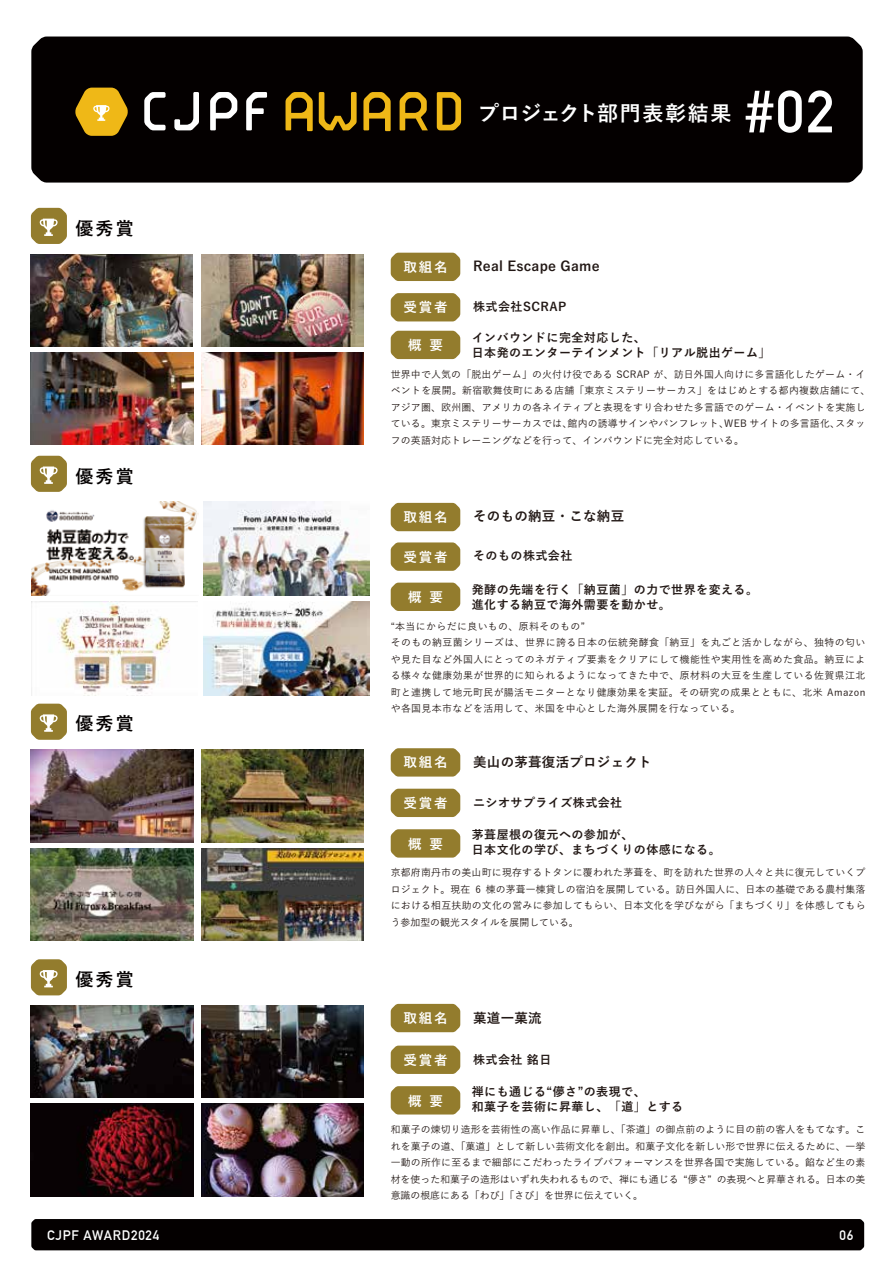
<style>
.page{position:relative;width:893px;height:1263px;background:#fff}
.page>*{position:absolute;margin:0;border:0;box-sizing:border-box;transform-origin:0 0}
.t1{font:700 58.5px "DIN Alternate";color:#fff}
.t2{font:700 21px "Yu Go";letter-spacing:.02em;color:#fff}
.t3{font:700 18px "Yu Go";letter-spacing:.12em;color:#040000}
.t4{font:700 13.5px "Yu Go";letter-spacing:.02em;color:#221815}
.t5{font:700 13.5px "Yu Go";letter-spacing:.14em;color:#fff}
.t6{font:700 13.5px "DIN Alternate";letter-spacing:.06em;color:#fff}
.t7{font:700 12px/15px "Yu Go";letter-spacing:.04em;color:#221815}
.t8{font:500 9.9px/16.5px "Yu Go";letter-spacing:.035em;color:#221815}
</style>
<div class="page">
<div style="left:31px;top:37px;width:832px;height:146px;background:#040000"></div>
<svg style="left:144px;top:92px;width:22px;height:38px"></svg>
<svg style="left:174px;top:92px;width:25px;height:38px"></svg>
<svg style="left:210px;top:92px;width:27px;height:38px"></svg>
<svg style="left:246px;top:92px;width:21px;height:38px"></svg>
<svg style="left:75px;top:88px;width:53px;height:48px;background:#be941d"></svg>
<svg style="left:319px;top:92px;width:38px;height:38px"></svg>
<svg style="left:400px;top:92px;width:28px;height:38px"></svg>
<svg style="left:437px;top:92px;width:24px;height:38px"></svg>
<svg style="left:286px;top:92px;width:27px;height:39px"></svg>
<svg style="left:363px;top:92px;width:28px;height:39px"></svg>
<div style="left:31px;top:1219px;width:833px;height:31px;background:#040000"></div>
<svg style="left:31px;top:208px;width:36px;height:36px"></svg>
<svg style="left:31px;top:456px;width:36px;height:36px"></svg>
<svg style="left:31px;top:704px;width:36px;height:36px"></svg>
<div style="left:391px;top:253px;width:69px;height:28px;background:#937c2d"></div>
<div style="left:391px;top:293px;width:69px;height:28px;background:#937c2d"></div>
<div style="left:391px;top:331px;width:69px;height:28px;background:#937c2d"></div>
<div style="left:391px;top:503px;width:69px;height:28px;background:#937c2d"></div>
<svg style="left:391px;top:542px;width:69px;height:29px;background:#988338"></svg>
<div style="left:391px;top:583px;width:69px;height:28px;background:#937c2d"></div>
<div style="left:391px;top:748px;width:69px;height:28px;background:#937c2d"></div>
<div style="left:391px;top:789px;width:69px;height:28px;background:#937c2d"></div>
<svg style="left:391px;top:829px;width:69px;height:29px;background:#988338"></svg>
<img style="left:32px;top:502px;width:166px;height:93px">
<img style="left:203px;top:502px;width:167px;height:93px">
<img style="left:203px;top:601px;width:166px;height:94px">
<img style="left:32px;top:601px;width:166px;height:94px">
<svg style="left:31px;top:959px;width:36px;height:36px"></svg>
<div style="left:391px;top:1004px;width:69px;height:28px;background:#937c2d"></div>
<svg style="left:391px;top:1045px;width:69px;height:29px;background:#988338"></svg>
<div style="left:391px;top:1086px;width:69px;height:28px;background:#937c2d"></div>
<img style="left:31px;top:254px;width:162px;height:92px">
<img style="left:201px;top:254px;width:163px;height:92px">
<img style="left:31px;top:353px;width:163px;height:92px">
<img style="left:201px;top:353px;width:163px;height:92px">
<img style="left:31px;top:750px;width:163px;height:92px">
<img style="left:201px;top:750px;width:163px;height:92px">
<img style="left:31px;top:848px;width:163px;height:93px">
<img style="left:201px;top:848px;width:163px;height:93px">
<img style="left:31px;top:1005px;width:163px;height:93px">
<img style="left:201px;top:1005px;width:163px;height:93px">
<img style="left:31px;top:1104px;width:163px;height:92px">
<img style="left:201px;top:1104px;width:163px;height:92px">
<h3 class="t3" style="left:75px;top:218px;width:60px">優秀賞</h3>
<h3 class="t3" style="left:75px;top:466px;width:60px">優秀賞</h3>
<h3 class="t3" style="left:75px;top:714px;width:60px">優秀賞</h3>
<h3 class="t3" style="left:75px;top:969px;width:60px">優秀賞</h3>
<h2 class="t2" style="left:478px;top:101px;width:255px">プロジェクト部門表彰結果</h2>
<h1 class="t1" style="left:745px;top:67px;width:90px">#02</h1>
<h3 class="t5" style="left:403px;top:259px;width:46px">取組名</h3>
<h3 class="t5" style="left:403px;top:300px;width:46px">受賞者</h3>
<h3 class="t5" style="left:408px;top:338px;width:36px">概 要</h3>
<h3 class="t4" style="left:473px;top:258px;width:128px">Real Escape Game</h3>
<p class="t7" style="left:473px;top:299px;width:95px">株式会社SCRAP</p>
<p class="t7" style="left:472px;top:330px;width:300px">インバウンドに完全対応した、<br>日本発のエンターテインメント「リアル脱出ゲーム」</p>
<p class="t8" style="left:391px;top:365px;width:481px">世界中で人気の「脱出ゲーム」の火付け役である SCRAP が、訪日外国人向けに多言語化したゲーム・イベントを展開。新宿歌舞伎町にある店舗「東京ミステリーサーカス」をはじめとする都内複数店舗にて、アジア圏、欧州圏、アメリカの各ネイティブと表現をすり合わせた多言語でのゲーム・イベントを実施している。東京ミステリーサーカスでは、館内の誘導サインやパンフレット、WEB サイトの多言語化、スタッフの英語対応トレーニングなどを行って、インバウンドに完全対応している。</p>
<h3 class="t5" style="left:403px;top:509px;width:46px">取組名</h3>
<h3 class="t5" style="left:403px;top:549px;width:46px">受賞者</h3>
<h3 class="t5" style="left:408px;top:590px;width:36px">概 要</h3>
<h3 class="t4" style="left:473px;top:508px;width:153px">そのもの納豆・こな納豆</h3>
<p class="t7" style="left:473px;top:549px;width:101px">そのもの株式会社</p>
<p class="t7" style="left:472px;top:582px;width:288px">発酵の先端を行く「納豆菌」の力で世界を変える。進化する納豆で海外需要を動かせ。</p>
<p class="t8" style="left:391px;top:617px;width:476px">“本当にからだに良いもの、原料そのもの”<br>そのもの納豆菌シリーズは、世界に誇る日本の伝統発酵食「納豆」を丸ごと活かしながら、独特の匂いや見た目など外国人にとってのネガティブ要素をクリアにして機能性や実用性を高めた食品。納豆による様々な健康効果が世界的に知られるようになってきた中で、原材料の大豆を生産している佐賀県江北町と連携して地元町民が腸活モニターとなり健康効果を実証。その研究の成果とともに、北米 Amazonや各国見本市などを活用して、米国を中心とした海外展開を行なっている。</p>
<h3 class="t5" style="left:403px;top:755px;width:46px">取組名</h3>
<h3 class="t5" style="left:403px;top:795px;width:46px">受賞者</h3>
<h3 class="t5" style="left:408px;top:836px;width:36px">概 要</h3>
<h3 class="t4" style="left:473px;top:754px;width:180px">美山の茅葺復活プロジェクト</h3>
<p class="t7" style="left:473px;top:795px;width:151px">ニシオサプライズ株式会社</p>
<p class="t7" style="left:472px;top:828px;width:250px">茅葺屋根の復元への参加が、<br>日本文化の学び、まちづくりの体感になる。</p>
<p class="t8" style="left:391px;top:863px;width:476px;text-align:justify">京都府南丹市の美山町に現存するトタンに覆われた茅葺を、町を訪れた世界の人々と共に復元していくプロジェクト。現在 6 棟の茅葺一棟貸しの宿泊を展開している。訪日外国人に、日本の基礎である農村集落における相互扶助の文化の営みに参加してもらい、日本文化を学びながら「まちづくり」を体感してもらう参加型の観光スタイルを展開している。</p>
<h3 class="t5" style="left:403px;top:1010px;width:46px">取組名</h3>
<h3 class="t5" style="left:403px;top:1052px;width:46px">受賞者</h3>
<h3 class="t5" style="left:408px;top:1093px;width:36px">概 要</h3>
<h3 class="t4" style="left:473px;top:1010px;width:70px">菓道一菓流</h3>
<p class="t7" style="left:473px;top:1052px;width:80px">株式会社 銘日</p>
<p class="t7" style="left:472px;top:1085px;width:213px">禅にも通じる“儚さ”の表現で、<br>和菓子を芸術に昇華し、「道」とする</p>
<p class="t8" style="left:391px;top:1120px;width:476px;text-align:justify">和菓子の煉切り造形を芸術性の高い作品に昇華し、「茶道」の御点前のように目の前の客人をもてなす。これを菓子の道、「菓道」として新しい芸術文化を創出。和菓子文化を新しい形で世界に伝えるために、一挙一動の所作に至るまで細部にこだわったライブパフォーマンスを世界各国で実施している。餡など生の素材を使った和菓子の造形はいずれ失われるもので、禅にも通じる “儚さ” の表現へと昇華される。日本の美意識の根底にある「わび」「さび」を世界に伝えていく。</p>
<h3 class="t6" style="left:47px;top:1224px;width:114px">CJPF AWARD2024</h3>
<h3 class="t6" style="left:840px;top:1224px;width:15px">06</h3>
</div>
